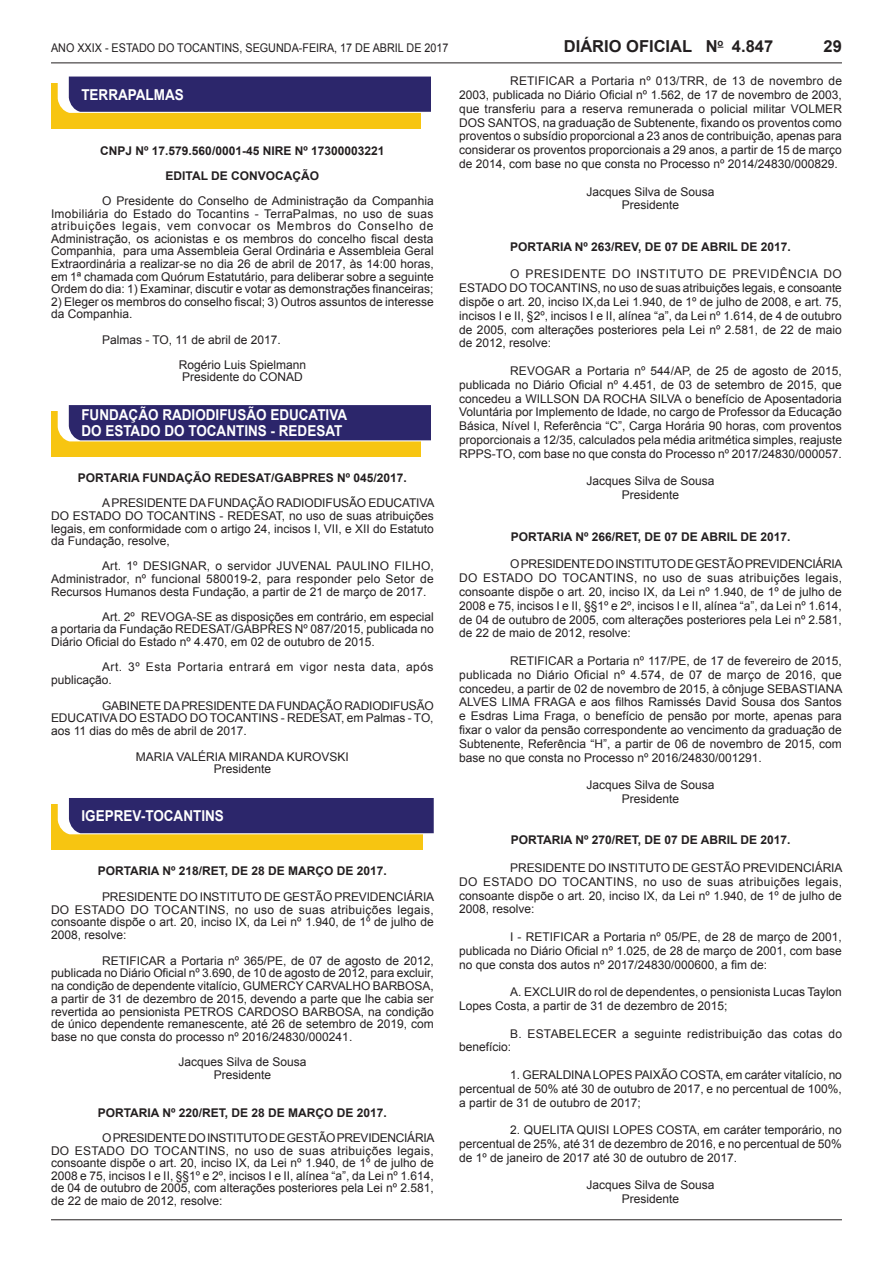
<style>
.page{position:relative;width:893px;height:1263px;background:#fff}
.page>*{position:absolute;margin:0;border:0;box-sizing:border-box;transform-origin:0 0}
.t1{font:700 16.5px "Arial";color:#231f20}
.t2{font:700 15px/16.2px "Arial";color:#fff;scale:.9 1}
.t3{font:12px/13.8px "Arial";color:#231f20;text-align:justify}
.t4{font:700 12px/25.2px "Arial";color:#231f20;text-align:center}
.t5{font:12px/12.8px "Arial";letter-spacing:.045em;color:#231f20}
.t6{font:12px/13.8px "Arial";letter-spacing:.02em;color:#231f20}
.t7{font:12px "Arial";color:#231f20;scale:.9 1}
</style>
<div class="page">
<hr style="left:51px;top:1219px;width:791px;height:1px;background:#231f20">
<hr style="left:51px;top:63px;width:791px;height:1px;background:#231f20">
<div style="left:51px;top:83px;width:369px;height:45px;background:#f7c511"></div>
<svg style="left:58px;top:77px;width:373px;height:36px;background:#393373"></svg>
<div style="left:51px;top:411px;width:369px;height:46px;background:#f7c511"></div>
<svg style="left:58px;top:405px;width:373px;height:36px;background:#373172"></svg>
<div style="left:51px;top:804px;width:372px;height:46px;background:#f7c511"></div>
<div style="left:58px;top:798px;width:376px;height:36px;background:#2c266b"></div>
<p class="t7" style="left:51px;top:40px;width:443px">Ano XXIX - Estado do Tocanti ns, segunda-fei ra, 17 de abri l de 2017</p>
<h1 class="t1" style="left:564px;top:35px;width:211px">DIÁRIO OFICIAL N<sup>O</sup> 4.847</h1>
<h1 class="t1" style="left:824px;top:36px;width:20px">29</h1>
<p class="t2" style="left:81px;top:87px;width:115px">TERRAPALMAS</p>
<p class="t3" style="left:459px;top:74px;width:384px;text-indent:51px">RETIFICAR a Portaria nº 013/TRR, de 13 de novembro de 2003, publicada no Diário Oficial nº 1.562, de 17 de novembro de 2003, que transferiu para a reserva remunerada o policial militar VOLMER DOS SANTOS, na graduação de Subtenente, fixando os proventos como proventos o subsídio proporcional a 23 anos de contribuição, apenas para considerar os proventos proporcionais a 29 anos, a partir de 15 de março de 2014, com base no que consta no Processo nº 2014/24830/000829.</p>
<p class="t3" style="left:587px;top:185px;width:130px;text-align:center">Jacques Silva de Sousa<br>Presidente</p>
<p class="t4" style="left:510px;top:234px;width:282px">PORTARIA Nº 263/REV, DE 07 DE ABRIL DE 2017.</p>
<p class="t3" style="left:459px;top:267px;width:384px;text-indent:51px">O PRESIDENTE DO INSTITUTO DE PREVIDÊNCIA DO ESTADO DO TOCANTINS, no uso de suas atribuições legais, e consoante dispõe o art. 20, inciso IX,da Lei 1.940, de 1º de julho de 2008, e art. 75, incisos I e II, §2º, incisos I e II, alínea “a”, da Lei nº 1.614, de 4 de outubro de 2005, com alterações posteriores pela Lei nº 2.581, de 22 de maio de 2012, resolve:</p>
<p class="t3" style="left:459px;top:364px;width:384px;text-indent:51px">REVOGAR a Portaria nº 544/AP, de 25 de agosto de 2015, publicada no Diário Oficial nº 4.451, de 03 de setembro de 2015, que concedeu a WILLSON DA ROCHA SILVA o benefício de Aposentadoria Voluntária por Implemento de Idade, no cargo de Professor da Educação Básica, Nível I, Referência “C”, Carga Horária 90 horas, com proventos proporcionais a 12/35, calculados pela média aritmética simples, reajuste RPPS-TO, com base no que consta do Processo nº 2017/24830/000057.</p>
<p class="t3" style="left:587px;top:474px;width:130px;text-align:center">Jacques Silva de Sousa<br>Presidente</p>
<p class="t4" style="left:511px;top:524px;width:281px">PORTARIA Nº 266/RET, DE 07 DE ABRIL DE 2017.</p>
<p class="t3" style="left:459px;top:557px;width:385px;text-indent:51px">O PRESIDENTE DO INSTITUTO DE GESTÃO PREVIDENCIÁRIA DO ESTADO DO TOCANTINS, no uso de suas atribuições legais, consoante dispõe o art. 20, inciso IX, da Lei nº 1.940, de 1º de julho de 2008 e 75, incisos I e II, §§1º e 2º, incisos I e II, alínea “a”, da Lei nº 1.614, de 04 de outubro de 2005, com alterações posteriores pela Lei nº 2.581, de 22 de maio de 2012, resolve:</p>
<p class="t3" style="left:459px;top:654px;width:385px;text-indent:51px">RETIFICAR a Portaria nº 117/PE, de 17 de fevereiro de 2015, publicada no Diário Oficial nº 4.574, de 07 de março de 2016, que concedeu, a partir de 02 de novembro de 2015, à cônjuge SEBASTIANA ALVES LIMA FRAGA e aos filhos Ramissés David Sousa dos Santos e Esdras Lima Fraga, o benefício de pensão por morte, apenas para fixar o valor da pensão correspondente ao vencimento da graduação de Subtenente, Referência “H”, a partir de 06 de novembro de 2015, com base no que consta no Processo nº 2016/24830/001291.</p>
<p class="t3" style="left:586px;top:778px;width:130px;text-align:center">Jacques Silva de Sousa<br>Presidente</p>
<p class="t4" style="left:511px;top:828px;width:281px">PORTARIA Nº 270/RET, DE 07 DE ABRIL DE 2017.</p>
<p class="t3" style="left:459px;top:861px;width:385px;text-indent:51px">PRESIDENTE DO INSTITUTO DE GESTÃO PREVIDENCIÁRIA DO ESTADO DO TOCANTINS, no uso de suas atribuições legais, consoante dispõe o art. 20, inciso IX, da Lei nº 1.940, de 1º de julho de 2008, resolve:</p>
<p class="t3" style="left:459px;top:930px;width:384px;text-indent:51px">I - RETIFICAR a Portaria nº 05/PE, de 28 de março de 2001, publicada no Diário Oficial nº 1.025, de 28 de março de 2001, com base no que consta dos autos nº 2017/24830/000600, a fim de:</p>
<p class="t3" style="left:459px;top:985px;width:384px;text-indent:51px">A. EXCLUIR do rol de dependentes, o pensionista Lucas Taylon<br>Lopes Costa, a partir de 31 de dezembro de 2015;</p>
<p class="t6" style="left:459px;top:1026px;width:384px;text-indent:51px">B. ESTABELECER a seguinte redistribuição das cotas do benefício:</p>
<p class="t3" style="left:459px;top:1068px;width:384px;text-indent:51px">1. GERALDINA LOPES PAIXÃO COSTA, em caráter vitalício, no percentual de 50% até 30 de outubro de 2017, e no percentual de 100%, a partir de 31 de outubro de 2017;</p>
<p class="t3" style="left:459px;top:1123px;width:384px;text-indent:51px">2. QUELITA QUISI LOPES COSTA, em caráter temporário, no percentual de 25%, até 31 de dezembro de 2016, e no percentual de 50% de 1º de janeiro de 2017 até 30 de outubro de 2017.</p>
<p class="t3" style="left:586px;top:1178px;width:130px;text-align:center">Jacques Silva de Sousa<br>Presidente</p>
<p class="t4" style="left:100px;top:138px;width:286px">CNPJ Nº 17.579.560/0001-45 NIRE Nº 17300003221<br>EDITAL DE CONVOCAÇÃO</p>
<p class="t3" style="left:51px;top:195px;width:384px;line-height:12.6px;text-indent:51px">O Presidente do Conselho de Administração da Companhia Imobiliária do Estado do Tocantins - TerraPalmas, no uso de suas atribuições legais, vem convocar os Membros do Conselho de Administração, os acionistas e os membros do concelho fiscal desta Companhia, para uma Assembleia Geral Ordinária e Assembleia Geral Extraordinária a realizar-se no dia 26 de abril de 2017, às 14:00 horas, em 1ª chamada com Quórum Estatutário, para deliberar sobre a seguinte Ordem do dia: 1) Examinar, discutir e votar as demonstrações financeiras;</p>
<p class="t3" style="left:51px;top:295px;width:384px;line-height:12.6px">2) Eleger os membros do conselho fiscal; 3) Outros assuntos de interesse da Companhia.</p>
<p class="t3" style="left:179px;top:327px;width:129px;line-height:25.2px;text-indent:-77px">Palmas - TO, 11 de abril de 2017.<br>Rogério Luis Spielmann</p>
<p class="t3" style="left:182px;top:370px;width:122px">Presidente do CONAD</p>
<p class="t2" style="left:81px;top:407px;width:297px">FUNDAÇÃO RADIODIFUSÃO EDUCATIVA<br>DO ESTADO DO TOCANTINS - REDESAT</p>
<p class="t4" style="left:78px;top:466px;width:330px">PORTARIA FUNDAÇÃO REDESAT/GABPRES Nº 045/2017.</p>
<p class="t3" style="left:51px;top:497px;width:385px;line-height:12.6px;text-indent:51px">A PRESIDENTE DA FUNDAÇÃO RADIODIFUSÃO EDUCATIVA DO ESTADO DO TOCANTINS - REDESAT, no uso de suas atribuições legais, em conformidade com o artigo 24, incisos I, VII, e XII do Estatuto da Fundação, resolve,</p>
<p class="t3" style="left:51px;top:560px;width:384px;line-height:12.6px;text-indent:51px">Art. 1º DESIGNAR, o servidor JUVENAL PAULINO FILHO, Administrador, nº funcional 580019-2, para responder pelo Setor de Recursos Humanos desta Fundação, a partir de 21 de março de 2017.</p>
<p class="t3" style="left:51px;top:610px;width:384px;line-height:12.6px;text-indent:51px">Art. 2º REVOGA-SE as disposições em contrário, em especial a portaria da Fundação REDESAT/GABPRES Nº 087/2015, publicada no Diário Oficial do Estado nº 4.470, em 02 de outubro de 2015.</p>
<p class="t5" style="left:51px;top:661px;width:384px;text-indent:51px">Art. 3º Esta Portaria entrará em vigor nesta data, após publicação.</p>
<p class="t3" style="left:51px;top:699px;width:384px;line-height:12.8px;text-indent:51px">GABINETE DA PRESIDENTE DA FUNDAÇÃO RADIODIFUSÃO EDUCATIVA DO ESTADO DO TOCANTINS - REDESAT, em Palmas - TO, aos 11 dias do mês de abril de 2017.</p>
<p class="t3" style="left:136px;top:750px;width:215px;line-height:12.8px;text-align:center">MARIA VALÉRIA MIRANDA KUROVSKI<br>Presidente</p>
<p class="t2" style="left:82px;top:808px;width:160px">IGEPREV-TOCANTINS</p>
<p class="t4" style="left:98px;top:859px;width:291px">PORTARIA Nº 218/RET, DE 28 DE MARÇO DE 2017.</p>
<p class="t3" style="left:51px;top:890px;width:385px;line-height:12.8px;text-indent:51px">PRESIDENTE DO INSTITUTO DE GESTÃO PREVIDENCIÁRIA DO ESTADO DO TOCANTINS, no uso de suas atribuições legais, consoante dispõe o art. 20, inciso IX, da Lei nº 1.940, de 1º de julho de 2008, resolve:</p>
<p class="t3" style="left:51px;top:954px;width:384px;line-height:12.8px;text-indent:51px">RETIFICAR a Portaria nº 365/PE, de 07 de agosto de 2012, publicada no Diário Oficial nº 3.690, de 10 de agosto de 2012, para excluir, na condição de dependente vitalício, GUMERCY CARVALHO BARBOSA, a partir de 31 de dezembro de 2015, devendo a parte que lhe cabia ser revertida ao pensionista PETROS CARDOSO BARBOSA, na condição de único dependente remanescente, até 26 de setembro de 2019, com base no que consta do processo nº 2016/24830/000241.</p>
<p class="t3" style="left:178px;top:1056px;width:130px;line-height:12.6px;text-align:center">Jacques Silva de Sousa<br>Presidente</p>
<p class="t4" style="left:98px;top:1100px;width:291px">PORTARIA Nº 220/RET, DE 28 DE MARÇO DE 2017.</p>
<p class="t3" style="left:51px;top:1131px;width:385px;line-height:12.6px;text-indent:51px">O PRESIDENTE DO INSTITUTO DE GESTÃO PREVIDENCIÁRIA DO ESTADO DO TOCANTINS, no uso de suas atribuições legais, consoante dispõe o art. 20, inciso IX, da Lei nº 1.940, de 1º de julho de 2008 e 75, incisos I e II, §§1º e 2º, incisos I e II, alínea “a”, da Lei nº 1.614, de 04 de outubro de 2005, com alterações posteriores pela Lei nº 2.581, de 22 de maio de 2012, resolve:</p>
</div>
